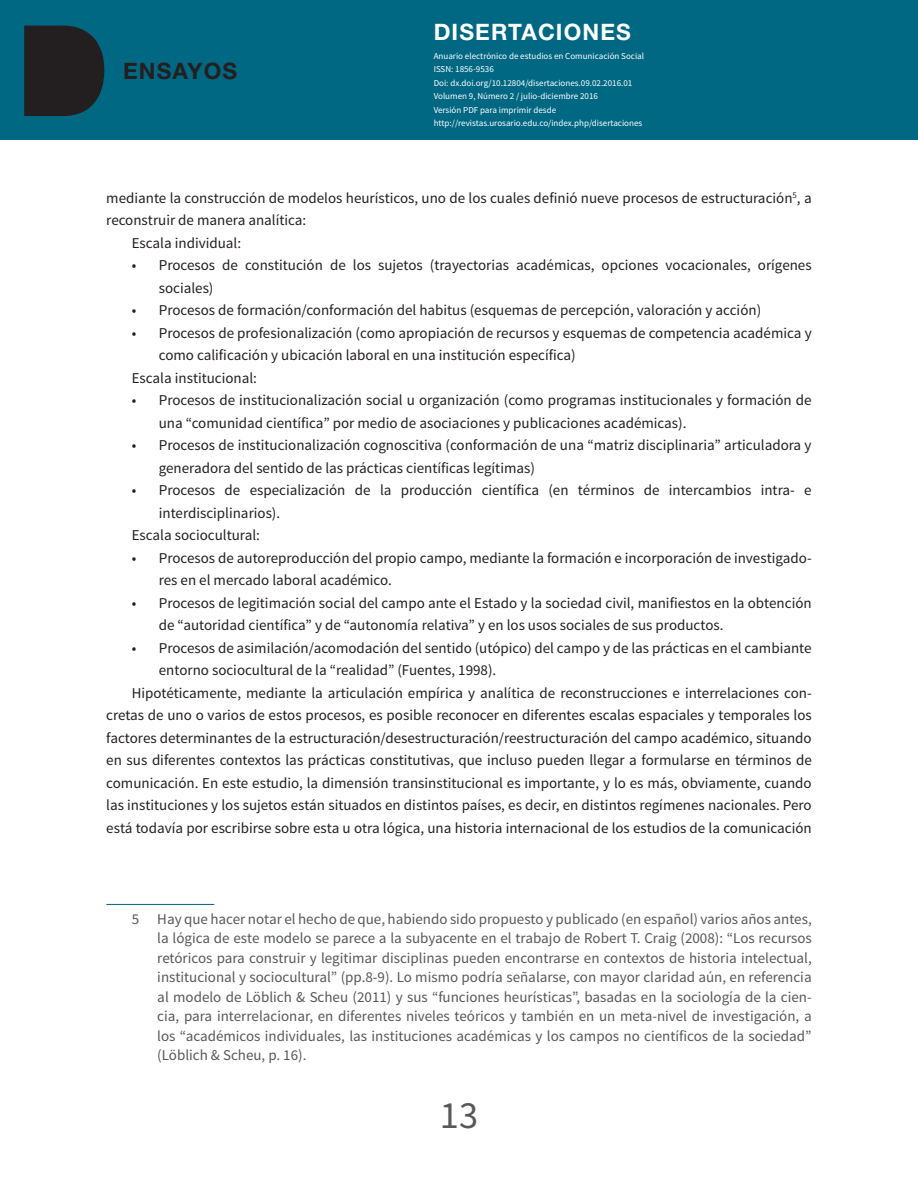
<style>
.page{position:relative;width:918px;height:1188px;background:#fff}
.page>*{position:absolute;margin:0;border:0;box-sizing:border-box;transform-origin:0 0}
.t1{font:38.4px "Source Sans Pro";color:#57585a}
.t2{font:700 22.65px "Helvetica Neue LT Std";letter-spacing:.05em;color:#fff}
.t3{font:700 22.65px "Helvetica Neue LT Std";letter-spacing:.05em;color:#231f20}
.p2{font:15px/22.5px "Source Sans Pro";color:#231f20}
.nota_al_pie{font:15px/19.5px "Source Sans Pro";color:#57585a;text-align:justify}
.t4{font:9px/13.5px "Source Sans Pro";color:#fff}
</style>
<div class="page">
<div style="left:0;top:0;width:918px;height:139px;background:#006883"></div>
<svg style="left:24px;top:26px;width:80px;height:90px;background:#1f2529"></svg>
<hr style="left:106px;top:904px;width:108px;height:1px;background:#006883">
<h2 class="t3" style="left:123px;top:57px;width:116px">ENSAYOS</h2>
<h2 class="t2" style="left:434px;top:18px;width:199px">DISERTACIONES</h2>
<p class="t4" style="left:434px;top:49px;width:212px">Anuario electrónico de estudios en Comunicación Social ISSN: 1856-9536<br>Doi: dx.doi.org/10.12804/disertaciones.09.02.2016.01<br>Volumen 9, Número 2 / julio-diciembre 2016<br>Versión PDF para imprimir desde http://revistas.urosario.edu.co/index.php/disertaciones</p>
<p class="p2" style="left:106px;top:187px;width:707px">mediante la construcción de modelos heurísticos, uno de los cuales definió nueve procesos de estructuración<sup>5</sup>, a reconstruir de manera analítica:</p>
<p class="p2" style="left:132px;top:232px;width:111px">Escala individual:</p>
<p class="p2" style="left:159px;top:254px;width:654px;text-indent:-27px">• Procesos de constitución de los sujetos (trayectorias académicas, opciones vocacionales, orígenes sociales)</p>
<p class="p2" style="left:132px;top:299px;width:631px">• Procesos de formación/conformación del habitus (esquemas de percepción, valoración y acción)</p>
<p class="p2" style="left:159px;top:322px;width:654px;text-indent:-27px">• Procesos de profesionalización (como apropiación de recursos y esquemas de competencia académica y como calificación y ubicación laboral en una institución específica)</p>
<p class="p2" style="left:132px;top:367px;width:127px">Escala institucional:</p>
<p class="p2" style="left:159px;top:389px;width:654px;text-indent:-27px">• Procesos de institucionalización social u organización (como programas institucionales y formación de una “comunidad científica” por medio de asociaciones y publicaciones académicas).</p>
<p class="p2" style="left:159px;top:434px;width:654px;text-indent:-27px">• Procesos de institucionalización cognoscitiva (conformación de una “matriz disciplinaria” articuladora y generadora del sentido de las prácticas científicas legítimas)</p>
<p class="p2" style="left:159px;top:479px;width:654px;text-indent:-27px">• Procesos de especialización de la producción científica (en términos de intercambios intra- e interdisciplinarios).</p>
<p class="p2" style="left:132px;top:524px;width:130px">Escala sociocultural:</p>
<p class="p2" style="left:159px;top:547px;width:654px;text-indent:-27px">• Procesos de autoreproducción del propio campo, mediante la formación e incorporación de investigado&shy;res en el mercado laboral académico.</p>
<p class="p2" style="left:159px;top:592px;width:654px;text-indent:-27px">• Procesos de legitimación social del campo ante el Estado y la sociedad civil, manifiestos en la obtención de “autoridad científica” y de “autonomía relativa” y en los usos sociales de sus productos.</p>
<p class="p2" style="left:159px;top:637px;width:654px;text-indent:-27px">• Procesos de asimilación/acomodación del sentido (utópico) del campo y de las prácticas en el cambiante entorno sociocultural de la “realidad” (Fuentes, 1998).</p>
<p class="p2" style="left:106px;top:682px;width:707px;text-align:justify;text-indent:26px">Hipotéticamente, mediante la articulación empírica y analítica de reconstrucciones e interrelaciones con&shy;cretas de uno o varios de estos procesos, es posible reconocer en diferentes escalas espaciales y temporales los factores determinantes de la estructuración/desestructuración/reestructuración del campo académico, situando en sus diferentes contextos las prácticas constitutivas, que incluso pueden llegar a formularse en términos de comunicación. En este estudio, la dimensión transinstitucional es importante, y lo es más, obviamente, cuando las instituciones y los sujetos están situados en distintos países, es decir, en distintos regímenes nacionales. Pero está todavía por escribirse sobre esta u otra lógica, una historia internacional de los estudios de la comunicación</p>
<p class="nota_al_pie" style="left:157px;top:909px;width:656px;text-indent:-26px">5 Hay que hacer notar el hecho de que, habiendo sido propuesto y publicado (en español) varios años antes, la lógica de este modelo se parece a la subyacente en el trabajo de Robert T. Craig (2008): “Los recursos retóricos para construir y legitimar disciplinas pueden encontrarse en contextos de historia intelectual, institucional y sociocultural” (pp.8-9). Lo mismo podría señalarse, con mayor claridad aún, en referencia al modelo de Löblich &amp; Scheu (2011) y sus “funciones heurísticas”, basadas en la sociología de la cien&shy;cia, para interrelacionar, en diferentes niveles teóricos y también en un meta-nivel de investigación, a los “académicos individuales, las instituciones académicas y los campos no científicos de la sociedad” (Löblich &amp; Scheu, p. 16).</p>
<h1 class="t1" style="left:440px;top:1092px;width:40px">13</h1>
</div>
